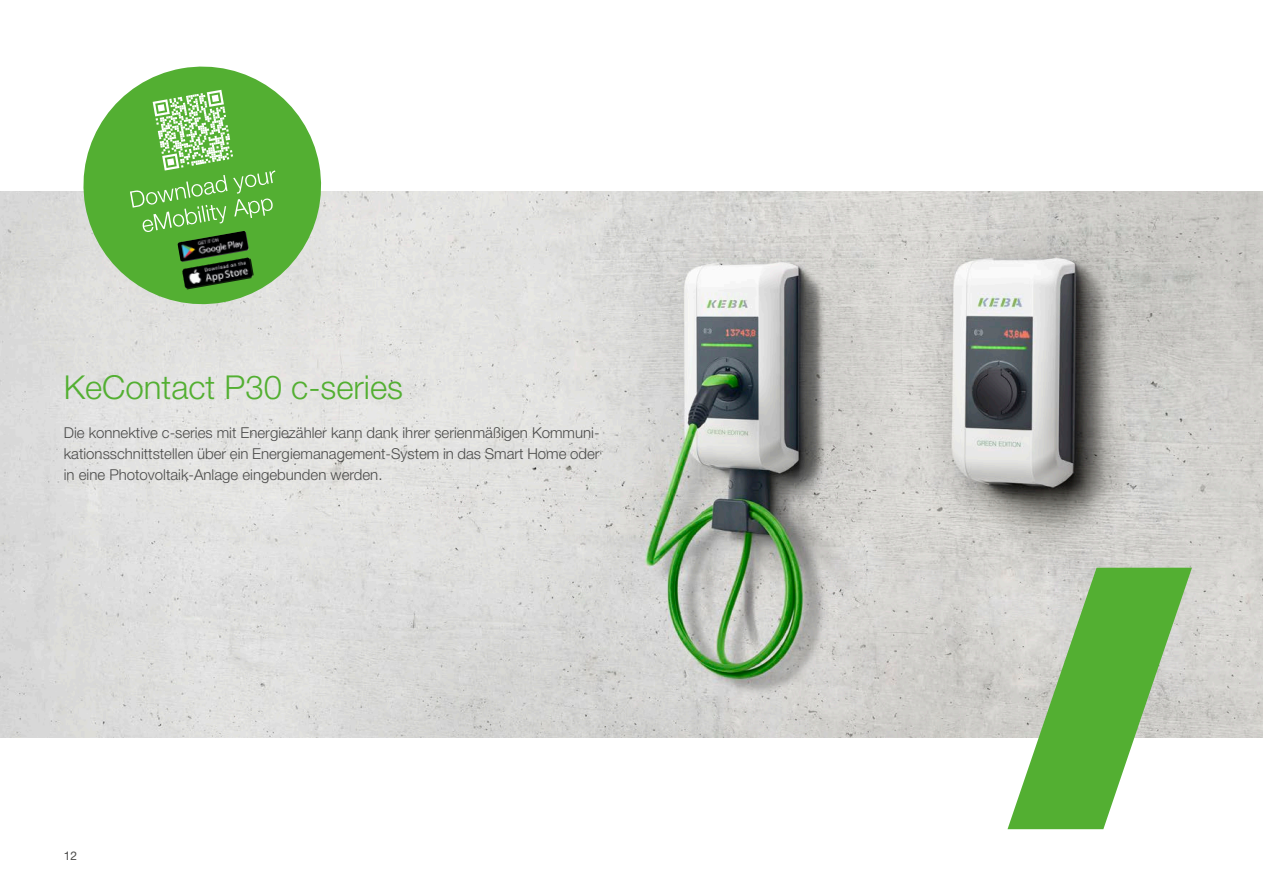
<style>
.page{position:relative;width:1263px;height:893px;background:#fff}
.page>*{position:absolute;margin:0;border:0;box-sizing:border-box;transform-origin:0 0}
.t1{font:300 33px "Helvetica Neue LT Pro";color:#53af32}
.t2{font:300 15px/21px "Helvetica Neue LT Pro";color:#4b4b4a;text-align:justify}
.t3{font:12px "Helvetica Neue LT Pro";color:#4b4b4a}
</style>
<div class="page">
<img style="left:0;top:191px;width:1263px;height:546px">
<svg style="left:74px;top:66px;width:257px;height:248px"></svg>
<img style="left:182px;top:257px;width:72px;height:33px">
<img style="left:177px;top:233px;width:72px;height:29px">
<svg style="left:130px;top:90px;width:145px;height:143px"></svg>
<svg style="left:1007px;top:568px;width:185px;height:261px;fill:#53af32"></svg>
<h1 class="t1" style="left:64px;top:367px;width:341px">KeContact P30 c-series</h1>
<p class="t2" style="left:64px;top:422px;width:537px">Die konnektive c-series mit Energiezähler kann dank ihrer serienmäßigen Kommuni&shy;kationsschnittstellen über ein Energiemanagement-System in das Smart Home oder in eine Photovoltaik-Anlage eingebunden werden.</p>
<p class="t3" style="left:64px;top:848px;width:15px">12</p>
</div>
